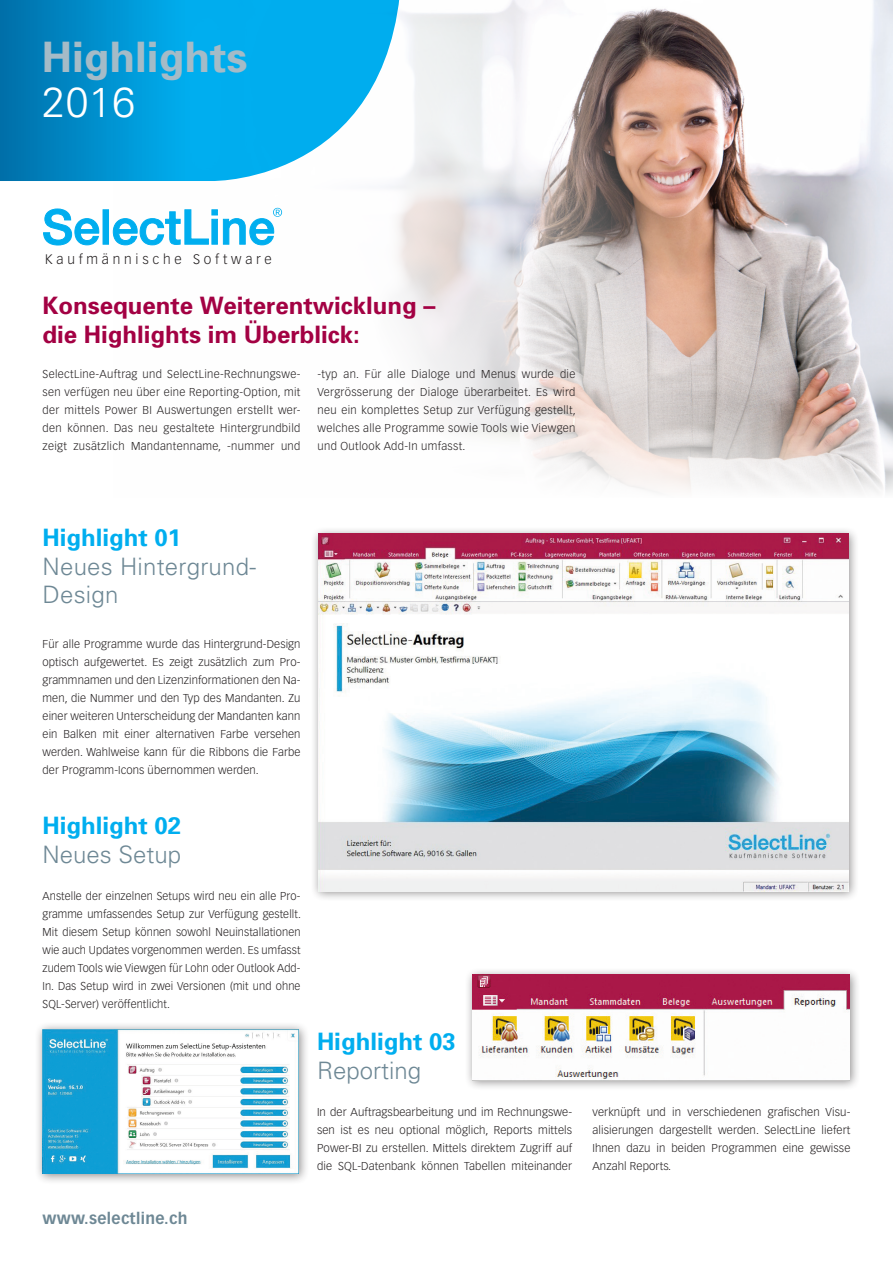
<style>
.page{position:relative;width:893px;height:1263px;background:#fff}
.page>*{position:absolute;margin:0;border:0;box-sizing:border-box;transform-origin:0 0}
.t1{font:700 42px "Univers";color:#a5bbc7}
.t2{font:300 42px "Univers";color:#fff}
.t3{font:700 24px/28.5px "Univers";color:#a30143}
.t4{font:300 24px/28.5px "Univers";letter-spacing:.01em;color:#6e8895}
.t5{font:700 24px "Univers";color:#00aeef}
.t6{font:700 15.75px "Vectora LH";letter-spacing:.02em;color:#6e8895}
.t7{font:300 13.65px "Vectora LH";letter-spacing:.28em;color:#231f20}
.t8{font:300 11.25px/18px "Vectora LH";letter-spacing:.01em;color:#231f20;text-align:justify}
</style>
<div class="page">
<div style="left:464px;top:967px;width:397px;height:124px;background:#231f20;opacity:.5"></div>
<img style="left:472px;top:975px;width:378px;height:105px">
<img style="left:122px;top:0;width:771px;height:328px">
<svg style="left:413px;top:328px;width:480px;height:165px"></svg>
<svg style="left:43px;top:208px;width:57px;height:38px"></svg>
<div style="left:103px;top:209px;width:6px;height:35px;background:#00aeef"></div>
<svg style="left:113px;top:208px;width:169px;height:37px"></svg>
<svg style="left:0;top:0;width:402px;height:182px;background:#1ca7df"></svg>
<div style="left:311px;top:526px;width:548px;height:376px;background:#231f20;opacity:.5"></div>
<img style="left:318px;top:534px;width:530px;height:357px">
<div style="left:35px;top:1022px;width:275px;height:163px;background:#231f20;opacity:.5"></div>
<img style="left:43px;top:1029px;width:256px;height:145px">
<h1 class="t1" style="left:42px;top:30px;width:207px">Highlights</h1>
<h1 class="t2" style="left:42px;top:77px;width:95px">2016</h1>
<p class="t7" style="left:45px;top:251px;width:228px">Kaufmännische Software</p>
<h2 class="t3" style="left:43px;top:291px;width:395px">Konsequente Weiterentwicklung – die Highlights im Überblick:</h2>
<p class="t8" style="left:43px;top:365px;width:259px">SelectLine-Auftrag und SelectLine-Rechnungswe&shy;sen verfügen neu über eine Reporting-Option, mit der mittels Power BI Auswertungen erstellt wer&shy;den können. Das neu gestaltete Hintergrundbild zeigt zusätzlich Mandantenname, -nummer und</p>
<p class="t8" style="left:317px;top:365px;width:260px">-typ an. Für alle Dialoge und Menus wurde die Vergrösserung der Dialoge überarbeitet. Es wird neu ein komplettes Setup zur Verfügung gestellt, welches alle Programme sowie Tools wie Viewgen und Outlook Add-In umfasst.</p>
<h2 class="t5" style="left:43px;top:522px;width:140px">Highlight 01</h2>
<h2 class="t4" style="left:43px;top:551px;width:215px">Neues Hintergrund-<br>Design</h2>
<p class="t8" style="left:43px;top:635px;width:259px">Für alle Programme wurde das Hintergrund-Design optisch aufgewertet. Es zeigt zusätzlich zum Pro&shy;grammnamen und den Lizenzinformationen den Na&shy;men, die Nummer und den Typ des Mandanten. Zu einer weiteren Unterscheidung der Mandanten kann ein Balken mit einer alternativen Farbe versehen werden. Wahlweise kann für die Ribbons die Farbe der Programm-Icons übernommen werden.</p>
<h2 class="t5" style="left:43px;top:810px;width:140px">Highlight 02</h2>
<h2 class="t4" style="left:43px;top:839px;width:140px">Neues Setup</h2>
<p class="t8" style="left:43px;top:887px;width:260px">Anstelle der einzelnen Setups wird neu ein alle Pro&shy;gramme umfassendes Setup zur Verfügung gestellt.<br>Mit diesem Setup können sowohl Neuinstallationen wie auch Updates vorgenommen werden. Es umfasst zudem Tools wie Viewgen für Lohn oder Outlook Add-In. Das Setup wird in zwei Versionen (mit und ohne SQL-Server) veröffentlicht.</p>
<h3 class="t6" style="left:43px;top:1209px;width:146px">www.selectline.ch</h3>
<h2 class="t5" style="left:317px;top:1026px;width:140px">Highlight 03</h2>
<h2 class="t4" style="left:317px;top:1055px;width:106px">Reporting</h2>
<p class="t8" style="left:317px;top:1103px;width:257px">In der Auftragsbearbeitung und im Rechnungswe&shy;sen ist es neu optional möglich, Reports mittels Power-BI zu erstellen. Mittels direktem Zugriff auf die SQL-Datenbank können Tabellen miteinander</p>
<p class="t8" style="left:592px;top:1103px;width:259px">verknüpft und in verschiedenen grafischen Visu&shy;alisierungen dargestellt werden. SelectLine liefert Ihnen dazu in beiden Programmen eine gewisse Anzahl Reports.</p>
</div>
